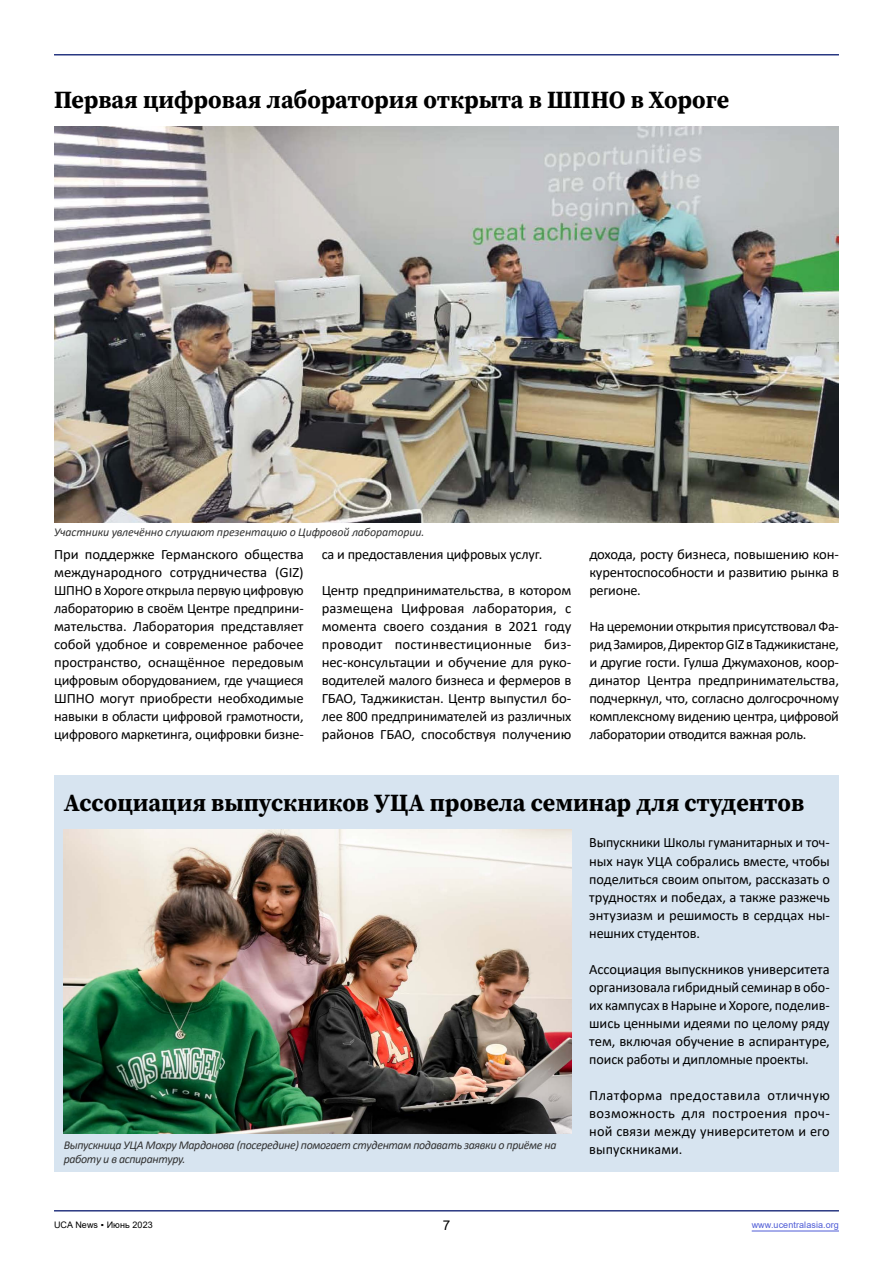
<style>
.page{position:relative;width:893px;height:1263px;background:#fff}
.page>*{position:absolute;margin:0;border:0;box-sizing:border-box;transform-origin:0 0}
.t1{font:24.75px "Source Serif Variable";color:#000}
.t2{font:14.25px/18px "Calibri";letter-spacing:-.015em;color:#000;text-align:justify}
.t3{font:13.5px "Arial";color:#000}
.t4{font:italic 12px/14.4px "Calibri";letter-spacing:-.03em;color:#333}
.t5{font:italic 12px "Calibri";letter-spacing:-.01em;color:#333}
.t6{font:9px "Arial";letter-spacing:.01em;color:#4f5cd6}
.t7{font:9px "Arial";letter-spacing:.01em;color:#000}
</style>
<div class="page">
<hr style="left:54px;top:1210px;width:785px;height:1px;background:#293882">
<hr style="left:54px;top:54px;width:785px;height:2px;background:#293882">
<div style="left:54px;top:775px;width:785px;height:397px;background:#d7e4f0"></div>
<img style="left:54px;top:126px;width:785px;height:397px">
<img style="left:64px;top:829px;width:507px;height:304px">
<hr style="left:752px;top:1230px;width:87px;height:1px;background:#4f5cd6">
<h1 class="t1" style="left:54px;top:83px;width:677px">Первая цифровая лаборатория открыта в ШПНО в Хороге</h1>
<p class="t5" style="left:54px;top:524px;width:372px">Участники увлечённо слушают презентацию о Цифровой лаборатории.</p>
<p class="t2" style="left:54px;top:545px;width:251px">При поддержке Германского общества международного сотрудничества (GIZ)<br>ШПНО в Хороге открыла первую цифровую лабораторию в своём Центре предприни&shy;мательства. Лаборатория представляет собой удобное и современное рабочее пространство, оснащённое передовым цифровым оборудованием, где учащиеся ШПНО могут приобрести необходимые навыки в области цифровой грамотности, цифрового маркетинга, оцифровки бизне-</p>
<p class="t2" style="left:322px;top:545px;width:222px">са и предоставления цифровых услуг.</p>
<p class="t2" style="left:322px;top:581px;width:251px">Центр предпринимательства, в котором размещена Цифровая лаборатория, с момента своего создания в 2021 году проводит постинвестиционные биз&shy;нес-консультации и обучение для руко&shy;водителей малого бизнеса и фермеров в ГБАО, Таджикистан. Центр выпустил бо&shy;лее 800 предпринимателей из различных районов ГБАО, способствуя получению</p>
<p class="t2" style="left:589px;top:545px;width:251px">дохода, росту бизнеса, повышению кон&shy;курентоспособности и развитию рынка в регионе.</p>
<p class="t2" style="left:589px;top:617px;width:251px">На церемонии открытия присутствовал Фа&shy;рид Замиров, Директор GIZ в Таджикистане, и другие гости. Гулша Джумахонов, коор&shy;динатор Центра предпринимательства, подчеркнул, что, согласно долгосрочному комплексному видению центра, цифровой лаборатории отводится важная роль.</p>
<h1 class="t1" style="left:64px;top:787px;width:742px">Ассоциация выпускников УЦА провела семинар для студентов</h1>
<p class="t2" style="left:589px;top:833px;width:242px">Выпускники Школы гуманитарных и точ&shy;ных наук УЦА собрались вместе, чтобы поделиться своим опытом, рассказать о трудностях и победах, а также разжечь энтузиазм и решимость в сердцах ны&shy;нешних студентов.</p>
<p class="t2" style="left:589px;top:960px;width:242px">Ассоциация выпускников университета организовала гибридный семинар в обо&shy;их кампусах в Нарыне и Хороге, поделив&shy;шись ценными идеями по целому ряду тем, включая обучение в аспирантуре, поиск работы и дипломные проекты.</p>
<p class="t2" style="left:589px;top:1086px;width:242px">Платформа предоставила отличную возможность для построения проч&shy;ной связи между университетом и его выпускниками.</p>
<p class="t4" style="left:64px;top:1137px;width:494px">Выпускница УЦА Мохру Мардонова (посередине) помогает студентам подавать заявки о приёме на работу и в аспирантуру.</p>
<p class="t7" style="left:54px;top:1218px;width:100px">UCA News ▪ Июнь 2023</p>
<p class="t3" style="left:443px;top:1215px;width:9px">7</p>
<p class="t6" style="left:752px;top:1218px;width:89px">www.ucentralasia.org</p>
</div>
